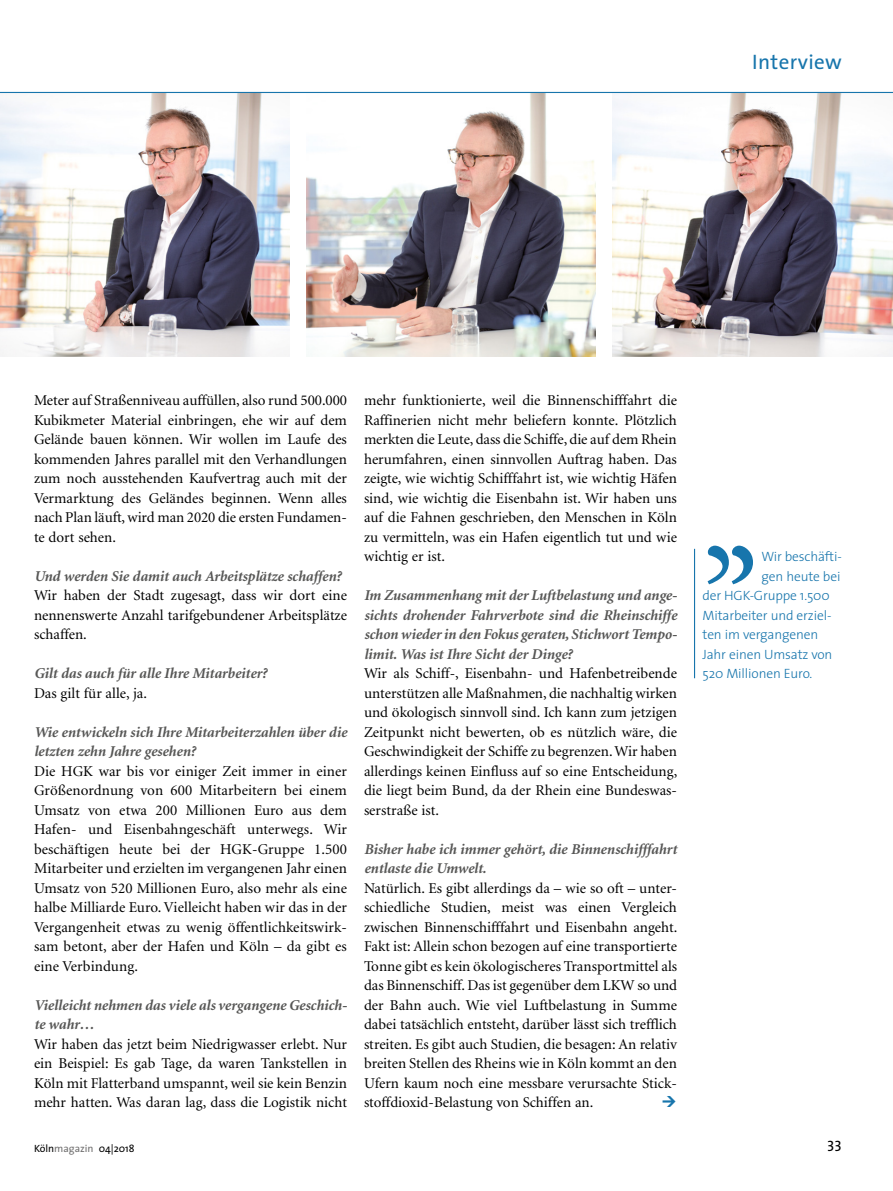
<style>
.page{position:relative;width:893px;height:1191px;background:#fff}
.page>*{position:absolute;margin:0;border:0;box-sizing:border-box;transform-origin:0 0}
.t1{font:21px "The Sans";letter-spacing:.02em;color:#1775ac}
.t2{font:15px/19.5px "Minion";color:#000;text-align:justify}
.t3{font:italic 700 15px/19.5px "Minion";letter-spacing:-.01em;color:#575756}
.t4{font:15px "The Sans Caps";color:#000}
.t5{font:300 13.5px "The Sans";letter-spacing:-.01em;color:#1775ac}
.t6{font:10.5px "The Sans";color:#000}
.s1{color:#706f6f}
</style>
<div class="page">
<img style="left:0;top:93px;width:289px;height:263px">
<img style="left:306px;top:93px;width:289px;height:263px">
<img style="left:612px;top:93px;width:281px;height:263px">
<hr style="left:694px;top:549px;width:1px;height:129px;background:#1775ac">
<svg style="left:708px;top:545px;width:45px;height:39px"></svg>
<hr style="left:0;top:92px;width:893px;height:1px;background:#1775ac">
<h1 class="t1" style="left:752px;top:45px;width:91px">Interview</h1>
<p class="t2" style="left:34px;top:391px;width:315px">Meter auf Straßenniveau auffüllen, also rund 500.000<br>Kubikmeter Material einbringen, ehe wir auf dem Gelände bauen können. Wir wollen im Laufe des kommenden Jahres parallel mit den Verhandlungen zum noch ausstehenden Kaufvertrag auch mit der Vermarktung des Geländes beginnen. Wenn alles nach Plan läuft, wird man 2020 die ersten Fundamen&shy;te dort sehen.</p>
<p class="t3" style="left:34px;top:566px;width:309px">Und werden Sie damit auch Arbeitsplätze schaffen?</p>
<p class="t2" style="left:34px;top:586px;width:314px">Wir haben der Stadt zugesagt, dass wir dort eine nennenswerte Anzahl tarifgebundener Arbeitsplätze schaffen.</p>
<p class="t3" style="left:34px;top:664px;width:235px">Gilt das auch für alle Ihre Mitarbeiter?</p>
<p class="t2" style="left:34px;top:683px;width:115px">Das gilt für alle, ja.</p>
<p class="t3" style="left:34px;top:722px;width:314px">Wie entwickeln sich Ihre Mitarbeiterzahlen über die letzten zehn Jahre gesehen?</p>
<p class="t2" style="left:34px;top:761px;width:314px">Die HGK war bis vor einiger Zeit immer in einer Größenordnung von 600 Mitarbeitern bei einem Umsatz von etwa 200 Millionen Euro aus dem Hafen- und Eisenbahngeschäft unterwegs. Wir beschäftigen heute bei der HGK-Gruppe 1.500<br>Mitarbeiter und erzielten im vergangenen Jahr einen Umsatz von 520 Millionen Euro, also mehr als eine halbe Milliarde Euro. Vielleicht haben wir das in der Vergangenheit etwas zu wenig öffentlichkeitswirk&shy;sam betont, aber der Hafen und Köln – da gibt es eine Verbindung.</p>
<p class="t3" style="left:34px;top:995px;width:315px">Vielleicht nehmen das viele als vergangene Geschich&shy;te wahr…</p>
<p class="t2" style="left:34px;top:1034px;width:314px">Wir haben das jetzt beim Niedrigwasser erlebt. Nur ein Beispiel: Es gab Tage, da waren Tankstellen in Köln mit Flatterband umspannt, weil sie kein Benzin mehr hatten. Was daran lag, dass die Logistik nicht</p>
<p class="t2" style="left:364px;top:391px;width:314px">mehr funktionierte, weil die Binnenschifffahrt die Raffinerien nicht mehr beliefern konnte. Plötzlich merkten die Leute, dass die Schiffe, die auf dem Rhein herumfahren, einen sinnvollen Auftrag haben. Das zeigte, wie wichtig Schifffahrt ist, wie wichtig Häfen sind, wie wichtig die Eisenbahn ist. Wir haben uns auf die Fahnen geschrieben, den Menschen in Köln zu vermitteln, was ein Hafen eigentlich tut und wie wichtig er ist.</p>
<p class="t3" style="left:364px;top:586px;width:315px;text-align:justify">Im Zusammenhang mit der Luftbelastung und ange&shy;sichts drohender Fahrverbote sind die Rheinschiffe schon wieder in den Fokus geraten, Stichwort Tempo&shy;limit. Was ist Ihre Sicht der Dinge?</p>
<p class="t2" style="left:364px;top:664px;width:315px">Wir als Schiff-, Eisenbahn- und Hafenbetreibende unterstützen alle Maßnahmen, die nachhaltig wirken und ökologisch sinnvoll sind. Ich kann zum jetzigen Zeitpunkt nicht bewerten, ob es nützlich wäre, die Geschwindigkeit der Schiffe zu begrenzen. Wir haben allerdings keinen Einfluss auf so eine Entscheidung, die liegt beim Bund, da der Rhein eine Bundeswas&shy;serstraße ist.</p>
<p class="t3" style="left:364px;top:839px;width:314px">Bisher habe ich immer gehört, die Binnenschifffahrt entlaste die Umwelt.</p>
<p class="t2" style="left:364px;top:878px;width:315px">Natürlich. Es gibt allerdings da – wie so oft – unter&shy;schiedliche Studien, meist was einen Vergleich zwischen Binnenschifffahrt und Eisenbahn angeht.<br>Fakt ist: Allein schon bezogen auf eine transportierte Tonne gibt es kein ökologischeres Transportmittel als das Binnenschiff. Das ist gegenüber dem LKW so und der Bahn auch. Wie viel Luftbelastung in Summe dabei tatsächlich entsteht, darüber lässt sich trefflich streiten. Es gibt auch Studien, die besagen: An relativ breiten Stellen des Rheins wie in Köln kommt an den Ufern kaum noch eine messbare verursachte Stick&shy;stoffdioxid-Belastung von Schiffen an.</p>
<p class="t5" style="left:761px;top:545px;width:82px">Wir beschäfti-</p>
<p class="t5" style="left:761px;top:565px;width:80px">gen heute bei</p>
<p class="t5" style="left:702px;top:584px;width:129px">der HGK-Gruppe 1.500</p>
<p class="t5" style="left:702px;top:604px;width:130px">Mitarbeiter und erziel-</p>
<p class="t5" style="left:702px;top:623px;width:117px">ten im vergangenen</p>
<p class="t5" style="left:702px;top:643px;width:131px">Jahr einen Umsatz von</p>
<p class="t5" style="left:702px;top:662px;width:111px">520 Millionen Euro.</p>
<p class="t6" style="left:34px;top:1139px;width:102px">Köln<span class="s1">magazin</span> 04|2018</p>
<p class="t4" style="left:827px;top:1133px;width:16px">33</p>
</div>
